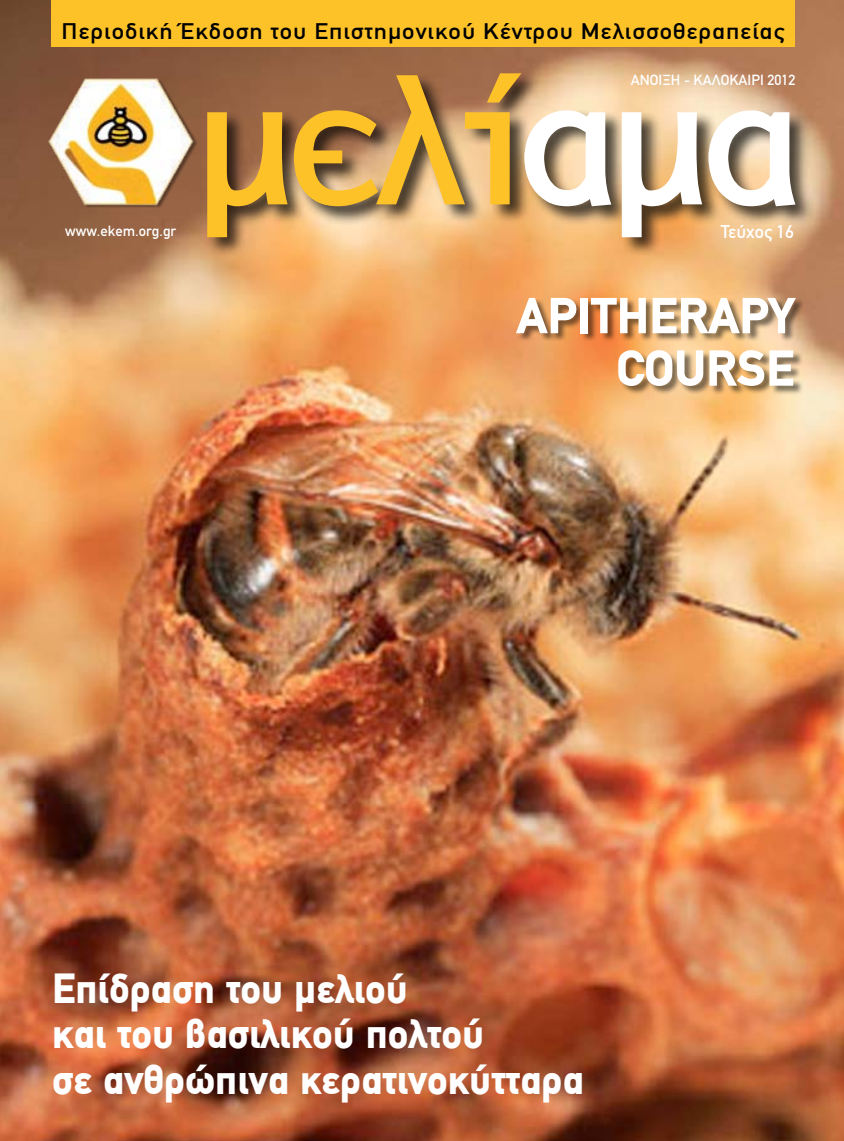
<style>
.page{position:relative;width:844px;height:1141px;background:#fff}
.page>*{position:absolute;margin:0;border:0;box-sizing:border-box;transform-origin:0 0}
.t1{font:173.78px "CF Denim";letter-spacing:-.07em;color:#fec229;scale:1.2 1}
.t2{font:900 50.75px/52.5px "PF Din Text";color:#fff;text-align:right}
.t3{font:900 42px/45.5px "PF Din Text";color:#fff}
.t4{font:500 22.75px "PF Din Text";letter-spacing:.04em;color:#000;scale:1.1 1}
.t5{font:500 18.55px "PF Din Text";color:#fff}
.t6{font:500 14.88px "PF Din Text";color:#fff}
.s1{color:#fff}
</style>
<div class="page">
<img style="left:0;top:0;width:843px;height:1141px">
<div style="left:206px;top:71px;width:608px;height:186px;background:#000;opacity:.7"></div>
<div style="left:51px;top:0;width:743px;height:46px;background:#fec229"></div>
<img style="left:40px;top:69px;width:162px;height:145px">
<div style="left:516px;top:299px;width:289px;height:95px;background:#000;opacity:.5"></div>
<p class="t4" style="left:61px;top:18px;width:658px">Περιοδική Έκδοση του Επιστημονικού Κέντρου Μελισσοθεραπείας</p>
<h1 class="t1" style="left:192px;top:44px;width:512px">μελί<span class="s1">αμα</span></h1>
<p class="t6" style="left:630px;top:71px;width:166px">ΑΝΟΙΞΗ - ΚΑΛΟΚΑΙΡΙ 2012</p>
<p class="t6" style="left:65px;top:222px;width:113px">www.ekem.org.gr</p>
<p class="t5" style="left:720px;top:221px;width:75px">Τεύχος 16</p>
<p class="t2" style="left:516px;top:289px;width:279px">APITHERAPY<br>COURSE</p>
<p class="t3" style="left:52px;top:965px;width:533px">Επίδραση του μελιού<br>και του βασιλικού πολτού<br>σε ανθρώπινα κερατινοκύτταρα</p>
</div>
